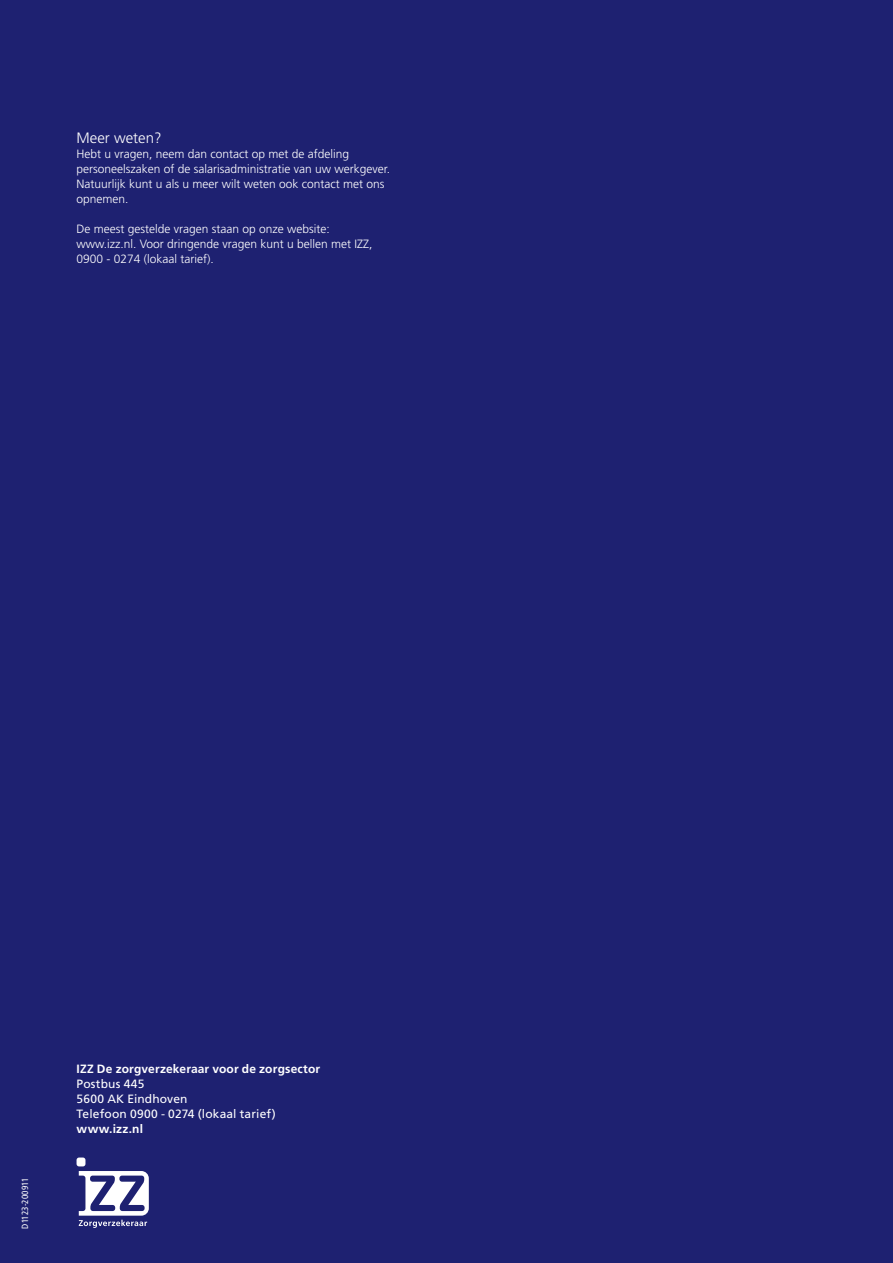
<style>
.page{position:relative;width:893px;height:1263px;background:#1e2171}
.page>*{position:absolute;margin:0;border:0;box-sizing:border-box;transform-origin:0 0}
.t1{font:300 15px "Frutiger";color:#fff}
.t2{font:300 12px/15px "Frutiger";color:#fff}
.t3{font:12px/15px "Frutiger";letter-spacing:.01em;color:#fff}
.t4{font:700 12px "Frutiger";letter-spacing:.015em;color:#fff}
.t5{font:condensed 9px "Frutiger";letter-spacing:.01em;color:#fff}
</style>
<div class="page">
<svg style="left:77px;top:1157px;width:72px;height:71px"></svg>
<p class="t1" style="left:77px;top:129px;width:87px">Meer weten?</p>
<p class="t2" style="left:77px;top:146px;width:315px">Hebt u vragen, neem dan contact op met de afdeling personeelszaken of de salarisadministratie van uw werkgever.<br>Natuurlijk kunt u als u meer wilt weten ook contact met ons opnemen.</p>
<p class="t2" style="left:77px;top:221px;width:298px">De meest gestelde vragen staan op onze website: www.izz.nl. Voor dringende vragen kunt u bellen met IZZ,<br>0900 - 0274 (lokaal tarief).</p>
<p class="t5" style="left:20px;top:1229px;width:53px;rotate:-90deg">D1123-200911</p>
<p class="t4" style="left:77px;top:1061px;width:245px">IZZ De zorgverzekeraar voor de zorgsector</p>
<p class="t3" style="left:77px;top:1076px;width:201px">Postbus 445<br>5600 AK Eindhoven<br>Telefoon 0900 - 0274 (lokaal tarief)</p>
<p class="t4" style="left:77px;top:1121px;width:68px">www.izz.nl</p>
</div>
